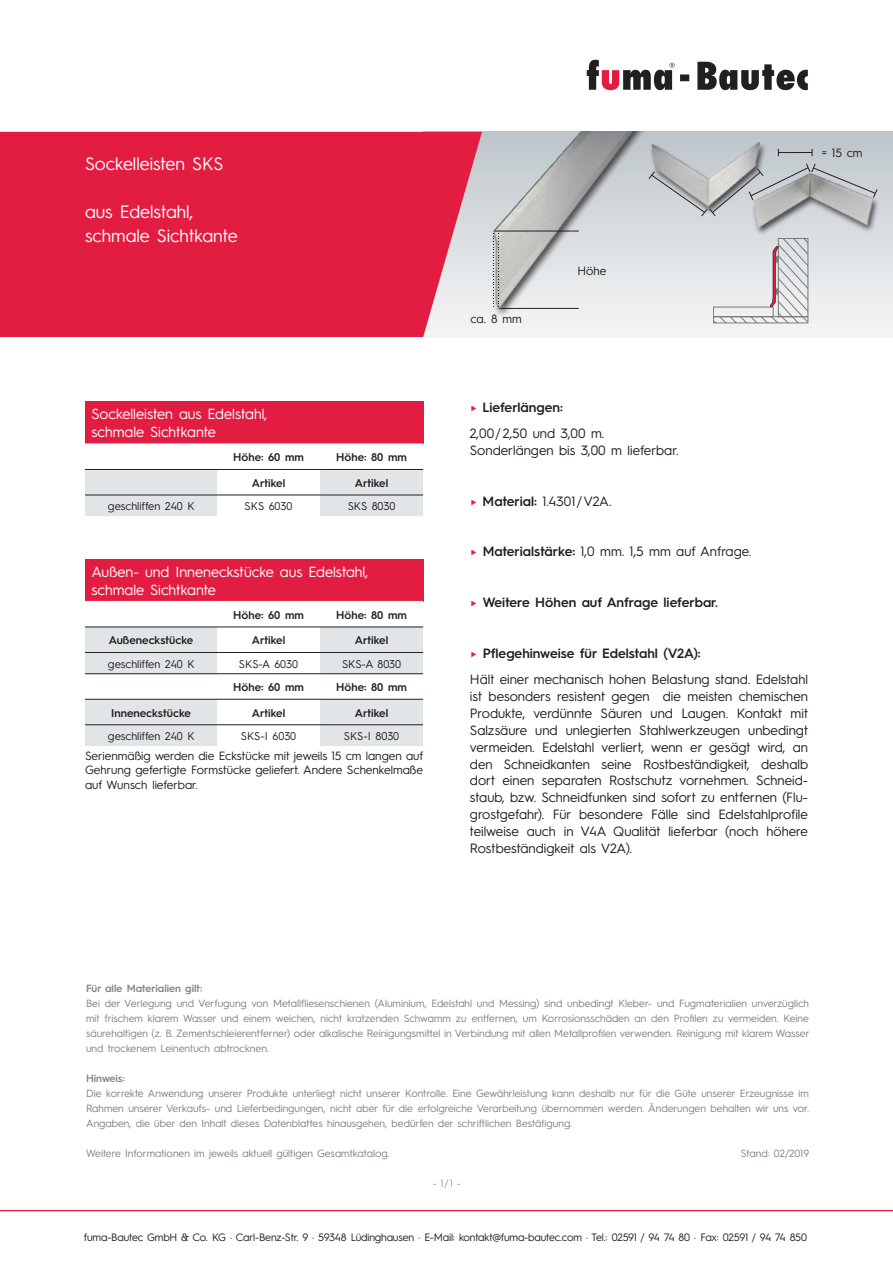
<style>
.page{position:relative;width:893px;height:1263px;background:#fff}
.page>*{position:absolute;margin:0;border:0;box-sizing:border-box;transform-origin:0 0}
.t1{font:18px/24px "Hurme Geometric Sans 3";color:#fff}
.t2{font:14.7px/18px "Hurme Geometric Sans 3";color:#fff}
.t3{font:13.5px/17px "Hurme Geometric Sans 3";color:#231f20}
.t4{font:600 13.5px "Hurme Geometric Sans 3";color:#231f20}
.t5{font:12px/14.4px "Hurme Geometric Sans 3";color:#231f20;text-align:justify}
.t6{font:600 11.25px "Hurme Geometric Sans 3";color:#231f20}
.t7{font:11.25px "Hurme Geometric Sans 3";color:#231f20}
.t8{font:10.8px "Hurme Geometric Sans 3";letter-spacing:-.015em;color:#231f20}
.t9{font:10.5px/15px "Hurme Geometric Sans 3";color:#808285;text-align:justify}
.t10{font:600 10.5px "Hurme Geometric Sans 3";color:#808285}
.t11{font:10.5px "Hurme Geometric Sans 3";color:#939598}
.s1{font-weight:600;color:#e31c41}
.s2{font-weight:600}
.s3{color:#e31c41}
</style>
<div class="page">
<div style="left:85px;top:401px;width:338px;height:43px;background:#e31c41"></div>
<svg style="left:85px;top:470px;width:338px;height:46px"></svg>
<hr style="left:85px;top:495px;width:132px;height:1px;background:#231f20">
<hr style="left:217px;top:495px;width:103px;height:1px;background:#231f20">
<hr style="left:320px;top:495px;width:103px;height:1px;background:#231f20">
<hr style="left:85px;top:469px;width:132px;height:1px;background:#231f20">
<hr style="left:217px;top:469px;width:103px;height:1px;background:#231f20">
<hr style="left:320px;top:469px;width:103px;height:1px;background:#231f20">
<div style="left:85px;top:559px;width:338px;height:42px;background:#e31c41"></div>
<svg style="left:85px;top:626px;width:338px;height:120px"></svg>
<hr style="left:85px;top:627px;width:132px;height:1px;background:#231f20">
<hr style="left:217px;top:627px;width:103px;height:1px;background:#231f20">
<hr style="left:320px;top:627px;width:103px;height:1px;background:#231f20">
<hr style="left:85px;top:652px;width:132px;height:1px;background:#231f20">
<hr style="left:217px;top:652px;width:103px;height:1px;background:#231f20">
<hr style="left:320px;top:652px;width:103px;height:1px;background:#231f20">
<hr style="left:85px;top:724px;width:132px;height:1px;background:#231f20">
<hr style="left:217px;top:724px;width:103px;height:1px;background:#231f20">
<hr style="left:320px;top:724px;width:103px;height:1px;background:#231f20">
<hr style="left:85px;top:673px;width:132px;height:1px;background:#231f20">
<hr style="left:217px;top:673px;width:103px;height:1px;background:#231f20">
<hr style="left:320px;top:673px;width:103px;height:1px;background:#231f20">
<hr style="left:85px;top:699px;width:132px;height:1px;background:#231f20">
<hr style="left:217px;top:699px;width:103px;height:1px;background:#231f20">
<hr style="left:320px;top:699px;width:103px;height:1px;background:#231f20">
<svg style="left:482px;top:132px;width:411px;height:205px"></svg>
<div style="left:0;top:132px;width:482px;height:205px;background:#e31c41"></div>
<svg style="left:680px;top:62px;width:128px;height:28px"></svg>
<svg style="left:587px;top:60px;width:87px;height:30px"></svg>
<hr style="left:0;top:1210px;width:893px;height:1px;background:#e31c41">
<img style="left:483px;top:132px;width:178px;height:198px">
<img style="left:620px;top:132px;width:155px;height:98px">
<img style="left:741px;top:154px;width:152px;height:90px">
<svg style="left:648px;top:163px;width:230px;height:53px;background:#b9bcbd"></svg>
<hr style="left:778px;top:152px;width:34px;height:1px;background:#231f20">
<hr style="left:495px;top:231px;width:84px;height:1px;background:#231f20">
<hr style="left:499px;top:308px;width:80px;height:1px;background:#231f20">
<svg style="left:493px;top:233px;width:7px;height:74px"></svg>
<div style="left:713px;top:307px;width:60px;height:10px;border:1px solid #76787b"></div>
<svg style="left:780px;top:240px;width:26px;height:75px;background:#d7d9db"></svg>
<div style="left:778px;top:238px;width:30px;height:79px;border:1px solid #76787b"></div>
<svg style="left:715px;top:318px;width:91px;height:3px"></svg>
<div style="left:713px;top:316px;width:95px;height:7px;border:1px solid #76787b"></div>
<svg style="left:770px;top:246px;width:9px;height:61px"></svg>
<h1 class="t1" style="left:85px;top:150px;width:140px">Sockelleisten SKS</h1>
<h1 class="t1" style="left:85px;top:198px;width:154px">aus Edelstahl, schmale Sichtkante</h1>
<h2 class="t2" style="left:91px;top:404px;width:177px">Sockelleisten aus Edelstahl, schmale Sichtkante</h2>
<p class="t6" style="left:233px;top:449px;width:72px">Höhe: 60 mm</p>
<p class="t6" style="left:336px;top:449px;width:72px">Höhe: 80 mm</p>
<p class="t6" style="left:252px;top:475px;width:35px">Artikel</p>
<p class="t6" style="left:355px;top:475px;width:35px">Artikel</p>
<p class="t7" style="left:108px;top:498px;width:88px">geschliffen 240 K</p>
<p class="t7" style="left:245px;top:498px;width:49px">SKS 6030</p>
<p class="t7" style="left:348px;top:498px;width:49px">SKS 8030</p>
<h2 class="t2" style="left:91px;top:562px;width:278px">Außen- und Inneneckstücke aus Edelstahl, schmale Sichtkante</h2>
<p class="t6" style="left:233px;top:607px;width:72px">Höhe: 60 mm</p>
<p class="t6" style="left:336px;top:607px;width:72px">Höhe: 80 mm</p>
<p class="t6" style="left:109px;top:632px;width:86px">Außeneckstücke</p>
<p class="t6" style="left:252px;top:632px;width:35px">Artikel</p>
<p class="t6" style="left:355px;top:632px;width:35px">Artikel</p>
<p class="t7" style="left:108px;top:656px;width:88px">geschliffen 240 K</p>
<p class="t7" style="left:239px;top:656px;width:61px">SKS-A 6030</p>
<p class="t7" style="left:342px;top:656px;width:61px">SKS-A 8030</p>
<p class="t6" style="left:233px;top:679px;width:72px">Höhe: 60 mm</p>
<p class="t6" style="left:336px;top:679px;width:72px">Höhe: 80 mm</p>
<p class="t6" style="left:111px;top:705px;width:81px">Inneneckstücke</p>
<p class="t6" style="left:252px;top:705px;width:35px">Artikel</p>
<p class="t6" style="left:355px;top:705px;width:35px">Artikel</p>
<p class="t7" style="left:108px;top:728px;width:88px">geschliffen 240 K</p>
<p class="t7" style="left:241px;top:728px;width:57px">SKS-I 6030</p>
<p class="t7" style="left:344px;top:728px;width:57px">SKS-I 8030</p>
<p class="t5" style="left:85px;top:748px;width:340px">Serienmäßig werden die Eckstücke mit jeweils 15 cm langen auf Gehrung gefertigte Formstücke geliefert. Andere Schenkelmaße auf Wunsch lieferbar.</p>
<p class="t5" style="left:822px;top:144px;width:42px">= 15 cm</p>
<p class="t5" style="left:470px;top:311px;width:53px">ca. 8 mm</p>
<p class="t5" style="left:577px;top:262px;width:30px">Höhe</p>
<p class="t3" style="left:470px;top:394px;width:136px;line-height:25.5px"><span class="s1">►</span> <span class="s2">Lieferlängen:<br></span>2,00/2,50 und 3,00 m.</p>
<p class="t3" style="left:470px;top:440px;width:210px">Sonderlängen bis 3,00 m lieferbar.</p>
<p class="t3" style="left:470px;top:491px;width:143px"><span class="s1">►</span> <span class="s2">Material:</span> 1.4301/V2A.</p>
<p class="t3" style="left:470px;top:542px;width:283px"><span class="s1">►</span> <span class="s2">Materialstärke:</span> 1,0 mm. 1,5 mm auf Anfrage.</p>
<p class="t4" style="left:470px;top:593px;width:250px"><span class="s3">►</span> Weitere Höhen auf Anfrage lieferbar.</p>
<p class="t3" style="left:470px;top:640px;width:340px;line-height:25.5px"><span class="s1">►</span> <span class="s2">Pflegehinweise für Edelstahl (V2A):<br></span>Hält einer mechanisch hohen Belastung stand. Edelstahl</p>
<p class="t3" style="left:470px;top:687px;width:340px;text-align:justify">ist besonders resistent gegen die meisten chemischen Produkte, verdünnte Säuren und Laugen. Kontakt mit Salzsäure und unlegierten Stahlwerkzeugen unbedingt vermeiden. Edelstahl verliert, wenn er gesägt wird, an den Schneidkanten seine Rostbeständigkeit, deshalb dort einen separaten Rostschutz vornehmen. Schneid&shy;staub, bzw. Schneidfunken sind sofort zu entfernen (Flu&shy;grostgefahr). Für besondere Fälle sind Edelstahlprofile teilweise auch in V4A Qualität lieferbar (noch höhere Rostbeständigkeit als V2A).</p>
<p class="t10" style="left:86px;top:981px;width:118px">Für alle Materialien gilt:</p>
<p class="t9" style="left:86px;top:995px;width:725px">Bei der Verlegung und Verfugung von Metallfliesenschienen (Aluminium, Edelstahl und Messing) sind unbedingt Kleber- und Fugmaterialien unverzüglich mit frischem klarem Wasser und einem weichen, nicht kratzenden Schwamm zu entfernen, um Korrosionsschäden an den Profilen zu vermeiden. Keine säurehaltigen (z. B. Zementschleierentferner) oder alkalische Reinigungsmittel in Verbindung mit allen Metallprofilen verwenden. Reinigung mit klarem Wasser und trockenem Leinentuch abtrocknen.</p>
<p class="t10" style="left:86px;top:1071px;width:40px">Hinweis:</p>
<p class="t9" style="left:86px;top:1085px;width:724px">Die korrekte Anwendung unserer Produkte unterliegt nicht unserer Kontrolle. Eine Gewährleistung kann deshalb nur für die Güte unserer Erzeugnisse im Rahmen unserer Verkaufs- und Lieferbedingungen, nicht aber für die erfolgreiche Verarbeitung übernommen werden. Änderungen behalten wir uns vor.<br>Angaben, die über den Inhalt dieses Datenblattes hinausgehen, bedürfen der schriftlichen Bestätigung.</p>
<p class="t9" style="left:86px;top:1145px;width:305px">Weitere Informationen im jeweils aktuell gültigen Gesamtkatalog.</p>
<p class="t9" style="left:741px;top:1145px;width:70px">Stand: 02/2019</p>
<p class="t11" style="left:433px;top:1175px;width:30px">- 1/1 -</p>
<p class="t8" style="left:84px;top:1230px;width:725px">fuma-Bautec GmbH &amp; Co. KG · Carl-Benz-Str. 9 · 59348 Lüdinghausen · E-Mail: kontakt@fuma-bautec.com · Tel.: 02591 / 94 74 80 · Fax: 02591 / 94 74 850</p>
</div>
